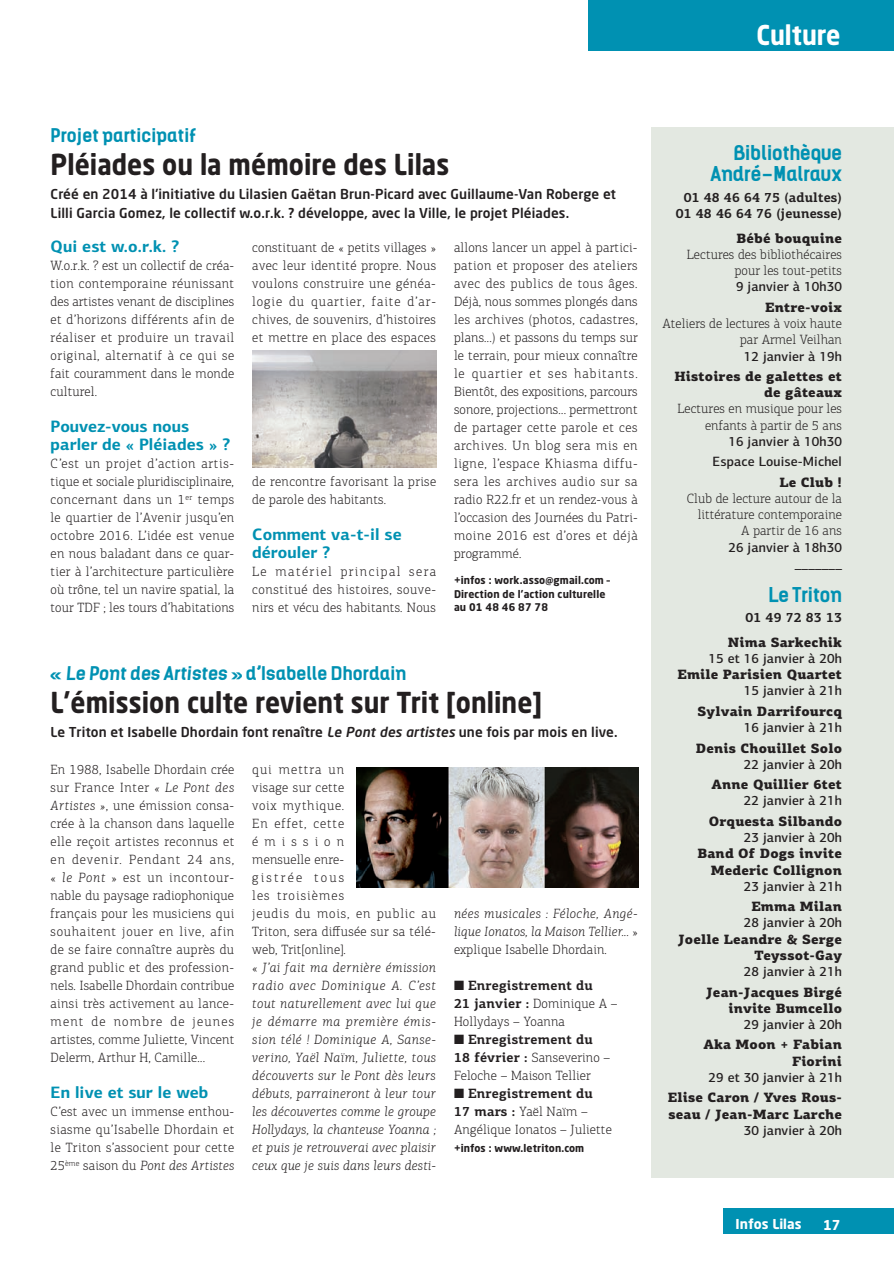
<style>
.page{position:relative;width:894px;height:1266px;background:#fff}
.page>*{position:absolute;margin:0;border:0;box-sizing:border-box;transform-origin:0 0}
.t1{font:700 28.5px "Neo Sans Std";letter-spacing:.005em;color:#231f20;scale:.9 1}
.t2{font:700 27px "Neo Sans Std";color:#fff;scale:.9 1}
.t3{font:700 19.5px/21px "Kelson";letter-spacing:.005em;color:#0091b2;text-align:right}
.t4{font:700 18px "Kelson";letter-spacing:.01em;color:#0091b2}
.t5{font:700 16.5px/18px "PF Centro Sans Pro";letter-spacing:.005em;color:#0091b2}
.t6{font:300 13.5px/18px "PF Centro Slab Pro";letter-spacing:.015em;color:#231f20;text-align:justify}
.t7{font:italic 300 13.5px/18px "PF Centro Slab Pro";letter-spacing:.025em;color:#231f20}
.t8{font:900 13.5px/16.2px "PF Centro Slab Pro";letter-spacing:.01em;color:#231f20;text-align:right}
.t9{font:500 13.5px/20.4px "PF Centro Sans Pro";letter-spacing:.01em;color:#231f20;text-align:right}
.t10{font:500 13.5px/19.5px "Neo Sans Std";letter-spacing:.01em;color:#231f20}
.t11{font:700 13.5px/16.2px "PF Centro Slab Pro";letter-spacing:.01em;color:#231f20;text-align:center}
.t12{font:700 13.5px "Neo Sans Std";color:#fff}
.t13{font:700 10.5px/13.5px "Neo Sans Std";letter-spacing:.015em;color:#231f20}
.s1{font-style:italic}
.s2{font-style:normal}
.s3{font-weight:700}
</style>
<div class="page">
<div style="left:588px;top:0;width:305px;height:51px;background:#0091b2"></div>
<div style="left:722px;top:1207px;width:171px;height:26px;background:#0091b2"></div>
<div style="left:651px;top:127px;width:242px;height:1050px;background:#e3e8e1"></div>
<img style="left:357px;top:767px;width:281px;height:120px">
<img style="left:253px;top:350px;width:183px;height:117px">
<h2 class="t2" style="left:756px;top:18px;width:95px">Culture</h2>
<h3 class="t4" style="left:51px;top:123px;width:147px">Projet participatif</h3>
<h1 class="t1" style="left:51px;top:146px;width:444px">Pléiades ou la mémoire des Lilas</h1>
<p class="t10" style="left:51px;top:184px;width:567px">Créé en 2014 à l’initiative du Lilasien Gaëtan Brun-Picard avec Guillaume-Van Roberge et<br>Lilli Garcia Gomez, le collectif w.o.r.k. ? développe, avec la Ville, le projet Pléiades.</p>
<p class="t5" style="left:51px;top:237px;width:130px">Qui est w.o.r.k. ?</p>
<p class="t6" style="left:51px;top:256px;width:185px">W.o.r.k. ? est un collectif de créa&shy;tion contemporaine réunissant des artistes venant de disciplines et d’horizons différents afin de réaliser et produire un travail original, alternatif à ce qui se fait couramment dans le monde culturel.</p>
<p class="t5" style="left:51px;top:417px;width:181px">Pouvez-vous nous parler de « Pléiades » ?</p>
<p class="t6" style="left:51px;top:454px;width:185px">C’est un projet d’action artis&shy;tique et sociale pluridisciplinaire, concernant dans un 1<sup>er</sup> temps le quartier de l’Avenir jusqu’en octobre 2016. L’idée est venue en nous baladant dans ce quar&shy;tier à l’architecture particulière où trône, tel un navire spatial, la tour TDF ; les tours d’habitations</p>
<p class="t6" style="left:454px;top:238px;width:185px">allons lancer un appel à partici&shy;pation et proposer des ateliers avec des publics de tous âges.<br>Déjà, nous sommes plongés dans les archives (photos, cadastres, plans…) et passons du temps sur le terrain, pour mieux connaître le quartier et ses habitants.<br>Bientôt, des expositions, parcours sonore, projections… permettront de partager cette parole et ces archives. Un blog sera mis en ligne, l’espace Khiasma diffu&shy;sera les archives audio sur sa radio R22.fr et un rendez-vous à l’occasion des Journées du Patri&shy;moine 2016 est d’ores et déjà programmé.</p>
<p class="t13" style="left:454px;top:573px;width:157px">+infos : work.asso@gmail.com –<br>Direction de l’action culturelle au 01 48 46 87 78</p>
<p class="t6" style="left:252px;top:238px;width:185px">constituant de « petits villages » avec leur identité propre. Nous voulons construire une généa&shy;logie du quartier, faite d’ar&shy;chives, de souvenirs, d’histoires et mettre en place des espaces</p>
<p class="t6" style="left:252px;top:472px;width:185px">de rencontre favorisant la prise de parole des habitants.</p>
<p class="t5" style="left:252px;top:525px;width:151px">Comment va-t-il se dérouler ?</p>
<p class="t6" style="left:252px;top:562px;width:185px">Le matériel principal sera constitué des histoires, souve&shy;nirs et vécu des habitants. Nous</p>
<h3 class="t4" style="left:51px;top:661px;width:357px">« Le Pont des artistes » d’isabelle Dhordain</h3>
<h1 class="t1" style="left:51px;top:684px;width:547px">L’émission culte revient sur Trit [online]</h1>
<p class="t10" style="left:51px;top:721px;width:568px">Le Triton et Isabelle Dhordain font renaître <span class="s1">Le Pont des artistes</span> une fois par mois en live.</p>
<p class="t6" style="left:51px;top:760px;width:185px">En 1988, Isabelle Dhordain crée sur France Inter <span class="s1">« Le Pont des Artistes »</span>, une émission consa&shy;crée à la chanson dans laquelle elle reçoit artistes reconnus et en devenir. Pendant 24 ans, « <span class="s1">le Pont</span> » est un incontour&shy;nable du paysage radiophonique français pour les musiciens qui souhaitent jouer en live, afin de se faire connaître auprès du grand public et des profession&shy;nels. Isabelle Dhordain contribue ainsi très activement au lance&shy;ment de nombre de jeunes artistes, comme Juliette, Vincent Delerm, Arthur H, Camille…</p>
<p class="t5" style="left:51px;top:1083px;width:159px">En live et sur le web</p>
<p class="t6" style="left:51px;top:1102px;width:185px">C’est avec un immense enthou&shy;siasme qu’Isabelle Dhordain et le Triton s’associent pour cette 25<sup>ème</sup> saison du <span class="s1">Pont des Artistes</span></p>
<p class="t7" style="left:252px;top:760px;width:185px"><span class="s2">qui mettra un<br>visage sur cette<br>voix mythique.<br>En effet, cette émission<br>mensuelle enre-<br>gistrée tous<br>les troisièmes<br>jeudis du mois, en public au<br>Triton, sera diffusée sur sa télé&shy;web, Trit[online].<br>«</span> J’ai fait ma dernière émission radio avec Dominique A. C’est tout naturellement avec lui que je démarre ma première émis&shy;sion télé ! Dominique A, Sanse&shy;verino, Yaël Naïm, Juliette, tous découverts sur le Pont dès leurs débuts, parraineront à leur tour les découvertes comme le groupe<br>Hollydays, la chanteuse Yoanna ; et puis je retrouverai avec plaisir ceux que je suis dans leurs desti-</p>
<p class="t7" style="left:454px;top:904px;width:185px;text-align:justify">nées musicales : Féloche, Angé&shy;lique Ionatos, la Maison Tellier... <span class="s2">» explique Isabelle Dhordain.</span></p>
<p class="t6" style="left:454px;top:976px;width:165px;text-align:left">■ <span class="s3">Enregistrement du<br>21 janvier :</span> Dominique A –<br>Hollydays – Yoanna</p>
<p class="t6" style="left:454px;top:1030px;width:158px;text-align:left">■ <span class="s3">Enregistrement du<br>18 février :</span> Sanseverino –<br>Feloche – Maison Tellier</p>
<p class="t6" style="left:454px;top:1084px;width:159px;text-align:left">■ <span class="s3">Enregistrement du<br>17 mars :</span> Yaël Naïm –<br>Angélique Ionatos – Juliette</p>
<p class="t13" style="left:454px;top:1140px;width:132px">+infos : www.letriton.com</p>
<h3 class="t3" style="left:710px;top:142px;width:133px">Bibliothèque andré-Malraux</h3>
<p class="t11" style="left:675px;top:189px;width:168px">01 48 46 64 75 (adultes)<br>01 48 46 64 76 (jeunesse)</p>
<p class="t8" style="left:736px;top:230px;width:107px">Bébé bouquine</p>
<p class="t6" style="left:686px;top:246px;width:156px;line-height:16.2px;text-align:right">Lectures des bibliothécaires pour les tout-petits</p>
<p class="t9" style="left:736px;top:276px;width:107px">9 janvier à 10h30</p>
<p class="t8" style="left:765px;top:299px;width:78px">Entre-voix</p>
<p class="t6" style="left:662px;top:315px;width:181px;line-height:16.2px;text-align:right">Ateliers de lectures à voix haute par Armel Veilhan</p>
<p class="t9" style="left:743px;top:345px;width:100px">12 janvier à 19h</p>
<p class="t8" style="left:674px;top:368px;width:169px">Histoires de galettes et de gâteaux</p>
<p class="t6" style="left:677px;top:401px;width:166px;line-height:16.2px;text-align:right">Lectures en musique pour les enfants à partir de 5 ans</p>
<p class="t9" style="left:712px;top:431px;width:131px">16 janvier à 10h30<br>Espace Louise-Michel</p>
<p class="t8" style="left:779px;top:474px;width:64px">Le Club !</p>
<p class="t6" style="left:686px;top:490px;width:156px;line-height:16.2px;text-align:right">Club de lecture autour de la littérature contemporaine<br>A partir de 16 ans</p>
<p class="t9" style="left:728px;top:536px;width:115px">26 janvier à 18h30</p>
<p class="t11" style="left:794px;top:555px;width:49px">_______</p>
<h3 class="t3" style="left:768px;top:582px;width:75px">Le triton</h3>
<p class="t11" style="left:745px;top:609px;width:98px">01 49 72 83 13</p>
<p class="t8" style="left:727px;top:634px;width:116px">Nima Sarkechik</p>
<p class="t9" style="left:708px;top:648px;width:135px">15 et 16 janvier à 20h</p>
<p class="t8" style="left:677px;top:666px;width:166px">Emile Parisien Quartet</p>
<p class="t9" style="left:743px;top:680px;width:100px">15 janvier à 21h</p>
<p class="t8" style="left:697px;top:703px;width:146px">Sylvain Darrifourcq</p>
<p class="t9" style="left:743px;top:717px;width:100px">16 janvier à 21h</p>
<p class="t8" style="left:695px;top:739px;width:148px">Denis Chouillet Solo</p>
<p class="t9" style="left:743px;top:753px;width:100px">22 janvier à 20h</p>
<p class="t8" style="left:711px;top:776px;width:132px">Anne Quillier 6tet</p>
<p class="t9" style="left:743px;top:790px;width:100px">22 janvier à 21h</p>
<p class="t8" style="left:708px;top:813px;width:135px">Orquesta Silbando</p>
<p class="t9" style="left:743px;top:827px;width:100px">23 janvier à 20h</p>
<p class="t8" style="left:697px;top:845px;width:146px">Band Of Dogs invite<br>Mederic Collignon</p>
<p class="t9" style="left:743px;top:875px;width:100px">23 janvier à 21h</p>
<p class="t8" style="left:751px;top:898px;width:92px">Emma Milan</p>
<p class="t9" style="left:743px;top:912px;width:100px">28 janvier à 20h</p>
<p class="t8" style="left:678px;top:930px;width:165px">Joelle Leandre &amp; Serge<br>Teyssot-Gay</p>
<p class="t9" style="left:743px;top:961px;width:100px">28 janvier à 21h</p>
<p class="t8" style="left:706px;top:983px;width:137px">Jean-Jacques Birgé invite Bumcello</p>
<p class="t9" style="left:743px;top:1013px;width:100px">29 janvier à 20h</p>
<p class="t8" style="left:703px;top:1036px;width:140px">Aka Moon + Fabian<br>Fiorini</p>
<p class="t9" style="left:708px;top:1066px;width:135px">29 et 30 janvier à 21h</p>
<p class="t8" style="left:667px;top:1089px;width:176px;text-align:left">Elise Caron / Yves Rous&shy;seau / Jean-Marc Larche</p>
<p class="t9" style="left:743px;top:1119px;width:100px">30 janvier à 20h</p>
<p class="t12" style="left:735px;top:1215px;width:67px">Infos Lilas</p>
<p class="t12" style="left:822px;top:1215px;width:19px">17</p>
</div>
